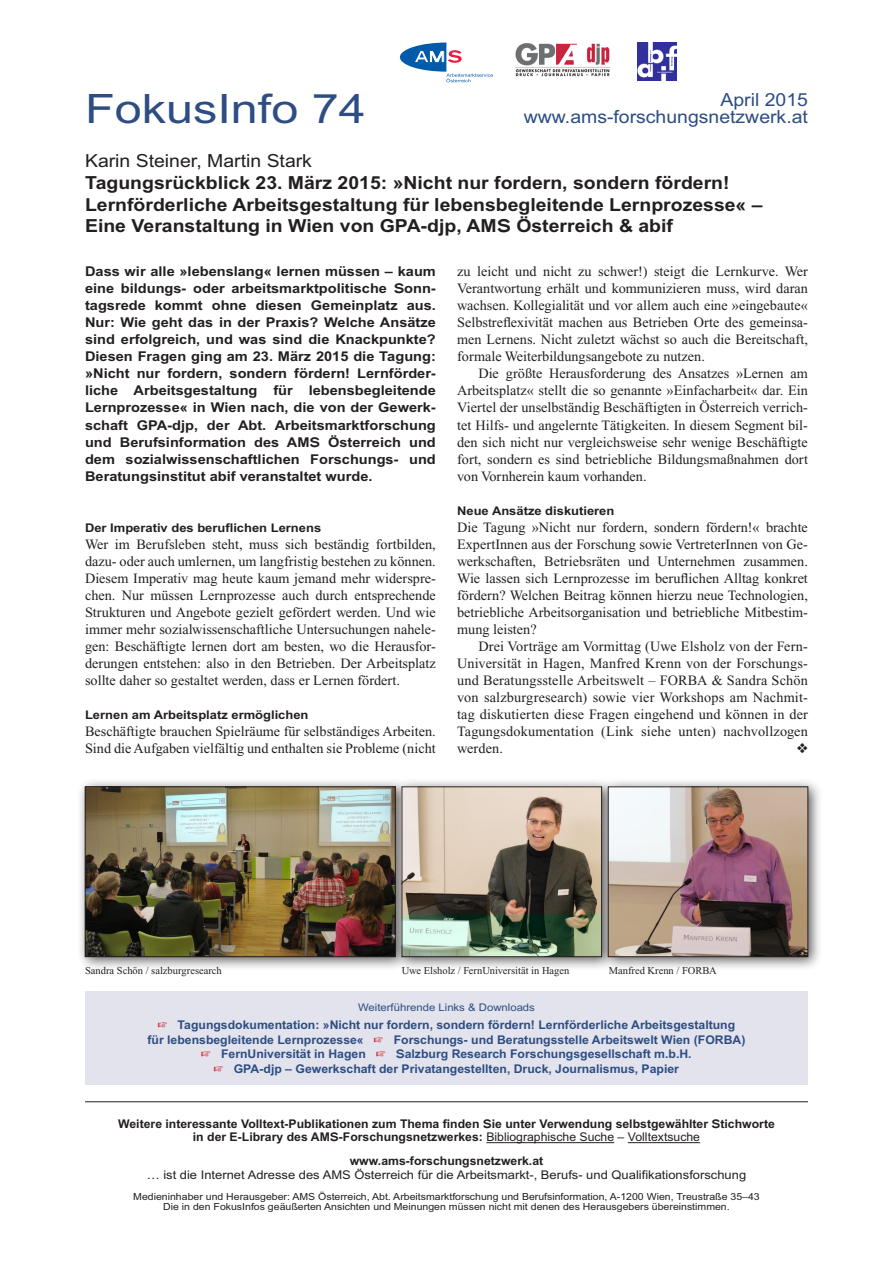
<style>
.page{position:relative;width:893px;height:1263px;background:#fff}
.page>*{position:absolute;margin:0;border:0;box-sizing:border-box;transform-origin:0 0}
.FI_Head{font:40.5px "AMS";color:#2d4d83}
.FI_Titel{font:700 18px/21.6px "AMS";color:#231f20;scale:.9 1}
.FI_Head_re{font:18px "AMS";color:#2d4d83;scale:.9 1}
.FI_AutorIn{font:18px "AMS";color:#231f20;scale:.9 1}
.FI_Text{font:14.25px/17px "Times New Roman";color:#231f20;text-align:justify}
.FI_Text_Einzug{font:14.25px/17px "Times New Roman";color:#231f20;text-align:justify}
.FI_Text_Beginn{font:700 13.5px/17px "AMS";color:#231f20;text-align:justify;scale:.9 1}
.FI_Navigator_Link{font:700 12px/14.4px "AMS";color:#2d4d83;text-align:center;scale:.85 1}
.FI_Info_unten_fett{font:700 12px/13.5px "AMS";color:#231f20;text-align:center;scale:.85 1}
.FI_Info_unten{font:12px "AMS";color:#231f20;scale:.9 1}
.FI_ZwiTi{font:700 12px "AMS";color:#231f20;scale:.9 1}
.FI_Bio{font:10.5px "Times New Roman";color:#231f20}
.FI_Navigator_Titel{font:10.5px "AMS";color:#2d4d83;scale:.9 1}
.FI_Impressum{font:9.75px/10.5px "AMS";color:#231f20;text-align:center;scale:.9 1}
.s1{color:#d1232a}
.s2{font-weight:400}
</style>
<div class="page">
<hr style="left:486px;top:1142px;width:128px;height:1px;background:#231f20">
<hr style="left:628px;top:1142px;width:72px;height:1px;background:#231f20">
<div style="left:85px;top:991px;width:723px;height:93px;background:#e2e3ec"></div>
<hr style="left:85px;top:1101px;width:723px;height:1px;background:#231f20">
<svg style="left:400px;top:43px;width:93px;height:39px"></svg>
<hr style="left:414px;top:62px;width:30px;height:1px;background:#0161aa">
<hr style="left:415px;top:50px;width:30px;height:1px;background:#0161aa">
<div style="left:76px;top:777px;width:334px;height:194px;background:#231f20;opacity:.75"></div>
<img style="left:87px;top:789px;width:306px;height:166px">
<div style="left:85px;top:787px;width:310px;height:170px;border:1px solid #231f20"></div>
<div style="left:393px;top:777px;width:223px;height:194px;background:#231f20;opacity:.75"></div>
<img style="left:404px;top:789px;width:195px;height:166px">
<div style="left:402px;top:787px;width:200px;height:170px;border:1px solid #231f20"></div>
<div style="left:599px;top:777px;width:223px;height:194px;background:#231f20;opacity:.75"></div>
<img style="left:610px;top:789px;width:196px;height:166px">
<div style="left:608px;top:787px;width:200px;height:170px;border:1px solid #231f20"></div>
<img style="left:515px;top:43px;width:95px;height:34px">
<img style="left:638px;top:43px;width:38px;height:38px">
<p class="FI_Head" style="left:85px;top:87px;width:282px">FokusInfo 74</p>
<p class="FI_Head_re" style="left:720px;top:90px;width:99px">April 2015</p>
<p class="FI_Head_re" style="left:524px;top:107px;width:317px">www.ams-forschungsnetzwerk.at</p>
<p class="FI_AutorIn" style="left:85px;top:151px;width:254px">Karin Steiner, Martin Stark</p>
<p class="FI_Titel" style="left:85px;top:172px;width:754px">Tagungsrückblick 23. März 2015: »Nicht nur fordern, sondern fördern!<br>Lernförderliche Arbeitsgestaltung für lebensbegleitende Lernprozesse« –<br>Eine Veranstaltung in Wien von GPA-djp, AMS Österreich &amp; abif</p>
<p class="FI_Text_Beginn" style="left:85px;top:263px;width:391px">Dass wir alle »lebenslang« lernen müssen – kaum eine bildungs- oder arbeitsmarktpolitische Sonn&shy;tagsrede kommt ohne diesen Gemeinplatz aus.<br>Nur: Wie geht das in der Praxis? Welche Ansätze sind erfolgreich, und was sind die Knackpunkte?<br>Diesen Fragen ging am 23. März 2015 die Tagung: »Nicht nur fordern, sondern fördern! Lernförder&shy;liche Arbeitsgestaltung für lebensbegleitende Lernprozesse« in Wien nach, die von der Gewerk&shy;schaft GPA-djp, der Abt. Arbeitsmarktforschung und Berufsinformation des AMS Österreich und dem sozialwissenschaftlichen Forschungs- und Beratungsinstitut abif veranstaltet wurde.</p>
<p class="FI_ZwiTi" style="left:85px;top:521px;width:264px">Der Imperativ des beruflichen Lernens</p>
<p class="FI_Text" style="left:85px;top:535px;width:352px">Wer im Berufsleben steht, muss sich beständig fortbilden, dazu- oder auch umlernen, um langfristig bestehen zu können.<br>Diesem Imperativ mag heute kaum jemand mehr widerspre&shy;chen. Nur müssen Lernprozesse auch durch entsprechende Strukturen und Angebote gezielt gefördert werden. Und wie immer mehr sozialwissenschaftliche Untersuchungen nahele&shy;gen: Beschäftigte lernen dort am besten, wo die Herausfor&shy;derungen entstehen: also in den Betrieben. Der Arbeitsplatz sollte daher so gestaltet werden, dass er Lernen fördert.</p>
<p class="FI_ZwiTi" style="left:85px;top:708px;width:250px">Lernen am Arbeitsplatz ermöglichen</p>
<p class="FI_Text" style="left:85px;top:722px;width:352px">Beschäftigte brauchen Spielräume für selbständiges Arbeiten.<br>Sind die Aufgaben vielfältig und enthalten sie Probleme (nicht</p>
<p class="FI_Text" style="left:457px;top:263px;width:352px">zu leicht und nicht zu schwer!) steigt die Lernkurve. Wer Verantwortung erhält und kommunizieren muss, wird daran wachsen. Kollegialität und vor allem auch eine »eingebaute« Selbstreflexivität machen aus Betrieben Orte des gemeinsa&shy;men Lernens. Nicht zuletzt wächst so auch die Bereitschaft, formale Weiterbildungsangebote zu nutzen.</p>
<p class="FI_Text_Einzug" style="left:457px;top:365px;width:352px;text-indent:21px">Die größte Herausforderung des Ansatzes »Lernen am Arbeitsplatz« stellt die so genannte »Einfacharbeit« dar. Ein Viertel der unselbständig Beschäftigten in Österreich verrich&shy;tet Hilfs- und angelernte Tätigkeiten. In diesem Segment bil&shy;den sich nicht nur vergleichsweise sehr wenige Beschäftigte fort, sondern es sind betriebliche Bildungsmaßnahmen dort von Vornherein kaum vorhanden.</p>
<p class="FI_ZwiTi" style="left:457px;top:504px;width:176px">Neue Ansätze diskutieren</p>
<p class="FI_Text" style="left:457px;top:518px;width:352px">Die Tagung »Nicht nur fordern, sondern fördern!« brachte ExpertInnen aus der Forschung sowie VertreterInnen von Ge&shy;werkschaften, Betriebsräten und Unternehmen zusammen.<br>Wie lassen sich Lernprozesse im beruflichen Alltag konkret fördern? Welchen Beitrag können hierzu neue Technologien, betriebliche Arbeitsorganisation und betriebliche Mitbestim&shy;mung leisten?</p>
<p class="FI_Text_Einzug" style="left:457px;top:637px;width:352px;text-indent:21px">Drei Vorträge am Vormittag (Uwe Elsholz von der Fern-Universität in Hagen, Manfred Krenn von der Forschungs&shy;und Beratungsstelle Arbeitswelt – FORBA &amp; Sandra Schön von salzburgresearch) sowie vier Workshops am Nachmit&shy;tag diskutierten diese Fragen eingehend und können in der Tagungsdokumentation (Link siehe unten) nachvollzogen werden.</p>
<p class="FI_Bio" style="left:85px;top:964px;width:138px">Sandra Schön / salzburgresearch</p>
<p class="FI_Bio" style="left:402px;top:964px;width:169px">Uwe Elsholz / FernUniversität in Hagen</p>
<p class="FI_Bio" style="left:609px;top:964px;width:109px">Manfred Krenn / FORBA</p>
<p class="FI_Navigator_Titel" style="left:358px;top:1001px;width:198px">Weiterführende Links &amp; Downloads</p>
<p class="FI_Navigator_Link" style="left:148px;top:1018px;width:705px"><span class="s1">☞</span> Tagungsdokumentation: »Nicht nur fordern, sondern fördern! Lernförderliche Arbeitsgestaltung<br>für lebensbegleitende Lernprozesse« <span class="s1">☞</span> Forschungs- und Beratungsstelle Arbeitswelt Wien (FORBA)</p>
<p class="FI_Navigator_Link" style="left:201px;top:1047px;width:578px"><span class="s1">☞</span> FernUniversität in Hagen <span class="s1">☞</span> Salzburg Research Forschungsgesellschaft m.b.H.</p>
<p class="FI_Navigator_Link" style="left:214px;top:1061px;width:549px"><span class="s1">☞</span> GPA-djp – Gewerkschaft der Privatangestellten, Druck, Journalismus, Papier</p>
<p class="FI_Info_unten_fett" style="left:118px;top:1117px;width:774px">Weitere interessante Volltext-Publikationen zum Thema finden Sie unter Verwendung selbstgewählter Stichworte in der E-Library des AMS-Forschungsnetzwerkes: <span class="s2">Bibliographische Suche – Volltextsuche</span></p>
<p class="FI_Info_unten_fett" style="left:350px;top:1154px;width:229px">www.ams-forschungsnetzwerk.at</p>
<p class="FI_Info_unten" style="left:147px;top:1168px;width:667px">… ist die Internet Adresse des AMS Österreich für die Arbeitsmarkt-, Berufs- und Qualifikationsforschung</p>
<p class="FI_Impressum" style="left:133px;top:1191px;width:698px">Medieninhaber und Herausgeber: AMS Österreich, Abt. Arbeitsmarktforschung und Berufsinformation, A-1200 Wien, Treustraße 35–43<br>Die in den FokusInfos geäußerten Ansichten und Meinungen müssen nicht mit denen des Herausgebers übereinstimmen.</p>
</div>
